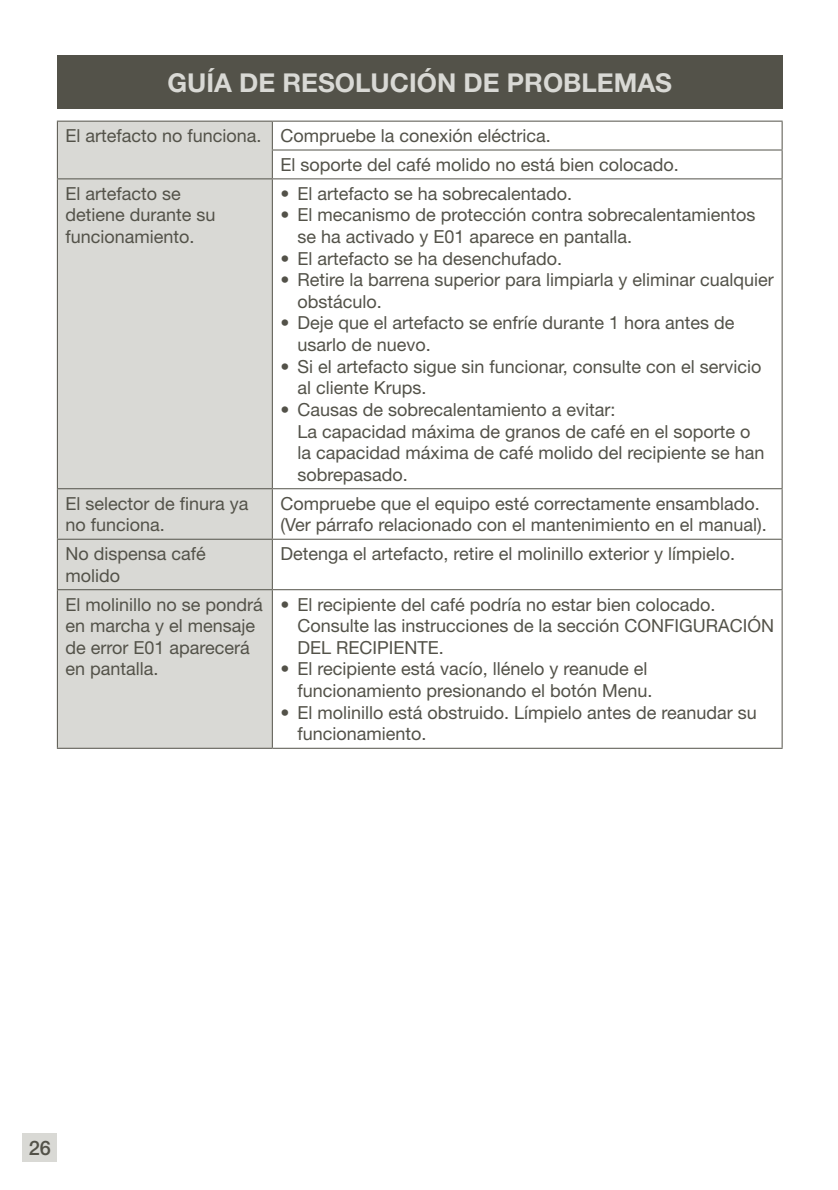
<style>
.page{position:relative;width:838px;height:1190px;background:#fff}
.page>*{position:absolute;margin:0;border:0;box-sizing:border-box;transform-origin:0 0}
.t1{font:700 26px "Helvetica Neue LT Std";color:#d9d9d5}
.t2{font:500 20px "Helvetica Neue LT Std";color:#535249}
.t3{font:18px/21.6px "Helvetica Neue LT Std";color:#535249}
</style>
<div class="page">
<div style="left:23px;top:1133px;width:34px;height:28px;background:#d9d9d5"></div>
<div style="left:57px;top:55px;width:726px;height:54px;background:#535249"></div>
<div style="left:58px;top:122px;width:214px;height:625px;background:#d9d9d5"></div>
<svg style="left:273px;top:122px;width:509px;height:625px"></svg>
<hr style="left:272px;top:149px;width:511px;height:1px;background:#535249">
<svg style="left:272px;top:122px;width:1px;height:56px"></svg>
<hr style="left:57px;top:179px;width:1px;height:309px;background:#535249">
<hr style="left:272px;top:179px;width:1px;height:309px;background:#535249">
<hr style="left:782px;top:179px;width:1px;height:309px;background:#535249">
<hr style="left:57px;top:489px;width:1px;height:49px;background:#535249">
<hr style="left:272px;top:488px;width:511px;height:1px;background:#535249">
<hr style="left:272px;top:489px;width:1px;height:49px;background:#535249">
<hr style="left:782px;top:489px;width:1px;height:49px;background:#535249">
<hr style="left:57px;top:538px;width:215px;height:1px;background:#535249">
<hr style="left:57px;top:539px;width:1px;height:50px;background:#535249">
<hr style="left:272px;top:538px;width:511px;height:1px;background:#535249">
<hr style="left:272px;top:539px;width:1px;height:50px;background:#535249">
<hr style="left:782px;top:539px;width:1px;height:50px;background:#535249">
<hr style="left:57px;top:589px;width:215px;height:1px;background:#535249">
<hr style="left:57px;top:590px;width:1px;height:157px;background:#535249">
<hr style="left:272px;top:589px;width:511px;height:1px;background:#535249">
<hr style="left:272px;top:590px;width:1px;height:157px;background:#535249">
<hr style="left:782px;top:590px;width:1px;height:157px;background:#535249">
<hr style="left:272px;top:121px;width:511px;height:1px;background:#535249">
<hr style="left:57px;top:178px;width:215px;height:1px;background:#535249">
<hr style="left:272px;top:178px;width:511px;height:1px;background:#535249">
<hr style="left:57px;top:747px;width:215px;height:1px;background:#535249">
<hr style="left:272px;top:747px;width:511px;height:1px;background:#535249">
<hr style="left:57px;top:488px;width:215px;height:1px;background:#535249">
<hr style="left:57px;top:121px;width:215px;height:1px;background:#535249">
<svg style="left:57px;top:122px;width:1px;height:56px"></svg>
<svg style="left:782px;top:122px;width:1px;height:56px"></svg>
<h1 class="t1" style="left:167px;top:66px;width:506px">GUÍA DE RESOLUCIÓN DE PROBLEMAS</h1>
<p class="t3" style="left:65px;top:124px;width:487px">El artefacto no funciona. Compruebe la conexión eléctrica.</p>
<p class="t3" style="left:280px;top:153px;width:400px">El soporte del café molido no está bien colocado.</p>
<p class="t3" style="left:65px;top:182px;width:117px">El artefacto se</p>
<p class="t3" style="left:65px;top:204px;width:152px">detiene durante su funcionamiento.</p>
<p class="t3" style="left:280px;top:182px;width:293px">• El artefacto se ha sobrecalentado.</p>
<p class="t3" style="left:297px;top:204px;width:460px;text-indent:-17px">• El mecanismo de protección contra sobrecalentamientos se ha activado y E01 aparece en pantalla.</p>
<p class="t3" style="left:280px;top:247px;width:283px">• El artefacto se ha desenchufado.</p>
<p class="t3" style="left:297px;top:269px;width:478px;text-indent:-17px">• Retire la barrena superior para limpiarla y eliminar cualquier obstáculo.</p>
<p class="t3" style="left:297px;top:312px;width:439px;text-indent:-17px">• Deje que el artefacto se enfríe durante 1 hora antes de usarlo de nuevo.</p>
<p class="t3" style="left:297px;top:355px;width:466px;text-indent:-17px">• Si el artefacto sigue sin funcionar, consulte con el servicio al cliente Krups.</p>
<p class="t3" style="left:297px;top:398px;width:469px;text-indent:-17px">• Causas de sobrecalentamiento a evitar:<br>La capacidad máxima de granos de café en el soporte o la capacidad máxima de café molido del recipiente se han sobrepasado.</p>
<p class="t3" style="left:65px;top:492px;width:185px">El selector de finura ya no funciona.</p>
<p class="t3" style="left:280px;top:492px;width:488px">Compruebe que el equipo esté correctamente ensamblado. (Ver párrafo relacionado con el mantenimiento en el manual).</p>
<p class="t3" style="left:65px;top:542px;width:142px">No dispensa café molido</p>
<p class="t3" style="left:280px;top:542px;width:456px">Detenga el artefacto, retire el molinillo exterior y límpielo.</p>
<p class="t3" style="left:65px;top:593px;width:199px">El molinillo no se pondrá en marcha y el mensaje de error E01 aparecerá en pantalla.</p>
<p class="t3" style="left:297px;top:593px;width:478px;text-indent:-17px">• El recipiente del café podría no estar bien colocado.<br>Consulte las instrucciones de la sección CONFIGURACIÓN<br>DEL RECIPIENTE.</p>
<p class="t3" style="left:280px;top:658px;width:374px;text-align:right">• El recipiente está vacío, llénelo y reanude el funcionamiento presionando el botón Menu.</p>
<p class="t3" style="left:297px;top:701px;width:461px;text-indent:-17px">• El molinillo está obstruido. Límpielo antes de reanudar su funcionamiento.</p>
<p class="t2" style="left:29px;top:1135px;width:24px">26</p>
</div>
